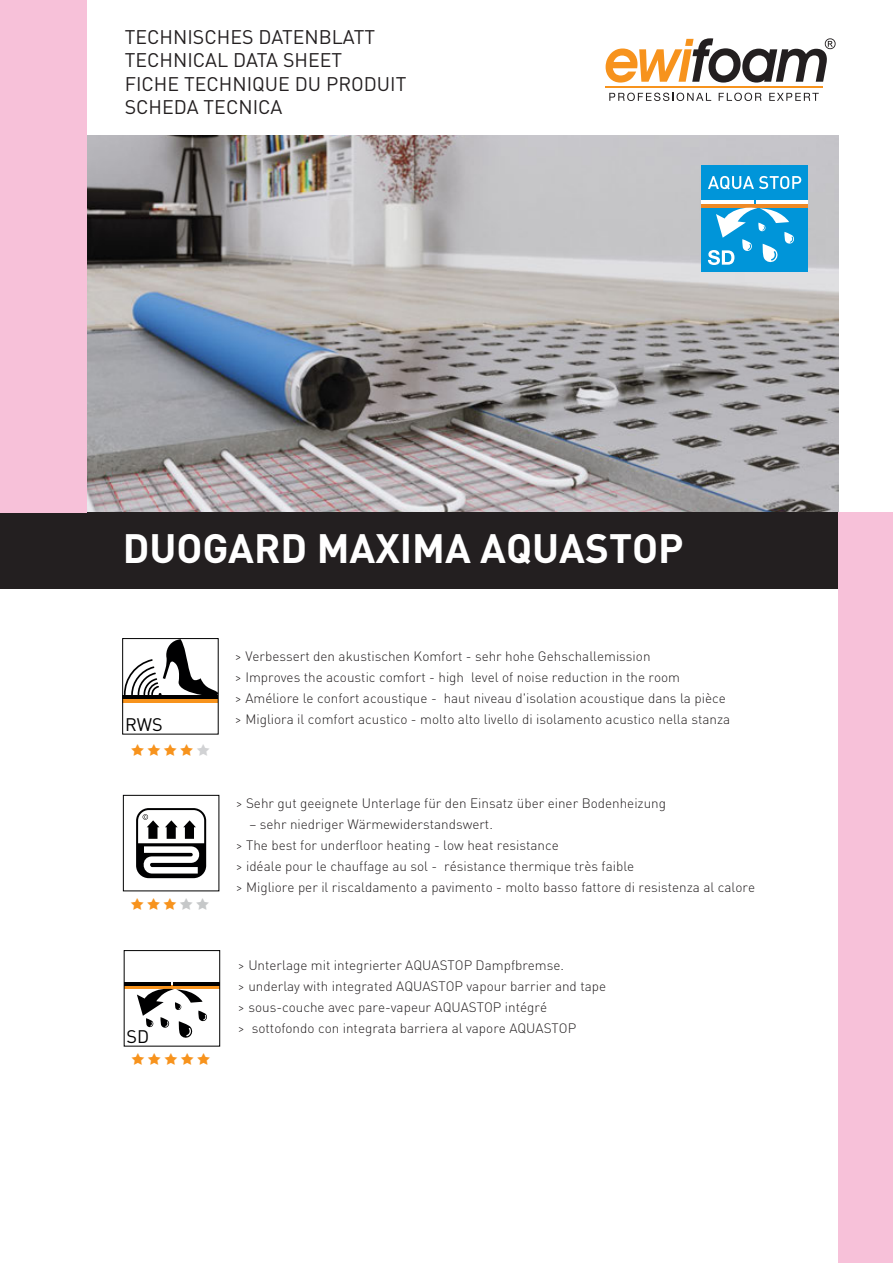
<style>
.page{position:relative;width:893px;height:1263px;background:#fff}
.page>*{position:absolute;margin:0;border:0;box-sizing:border-box;transform-origin:0 0}
.t1{font:700 40.5px "DIN Pro";color:#fff}
.t2{font:19.5px/23.4px "DIN Pro";color:#231f20}
.t3{font:18px "DIN Pro";color:#000001}
.t4{font:300 13.5px/21px "DIN Pro";color:#231f20}
</style>
<div class="page">
<img style="left:87px;top:135px;width:751px;height:377px">
<div style="left:0;top:512px;width:838px;height:77px;background:#231f20"></div>
<svg style="left:606px;top:38px;width:230px;height:45px"></svg>
<hr style="left:606px;top:87px;width:217px;height:1px;background:#f7931d">
<svg style="left:609px;top:93px;width:102px;height:8px"></svg>
<svg style="left:719px;top:93px;width:43px;height:8px"></svg>
<svg style="left:769px;top:93px;width:50px;height:8px"></svg>
<div style="left:838px;top:512px;width:55px;height:751px;background:#f7c1d9"></div>
<div style="left:0;top:0;width:87px;height:512px;background:#f7c1d9"></div>
<div style="left:702px;top:165px;width:106px;height:106px;background:#0095d9"></div>
<hr style="left:702px;top:204px;width:106px;height:4px;background:#ee8925">
<hr style="left:702px;top:201px;width:51px;height:3px;background:#fff">
<hr style="left:756px;top:201px;width:52px;height:3px;background:#fff">
<svg style="left:708px;top:207px;width:86px;height:58px"></svg>
<svg style="left:708px;top:176px;width:93px;height:14px"></svg>
<hr style="left:123px;top:699px;width:95px;height:3px;background:#f7931d">
<hr style="left:123px;top:696px;width:95px;height:3px;background:#000001">
<svg style="left:124px;top:640px;width:93px;height:56px"></svg>
<div style="left:122px;top:638px;width:97px;height:96px;border:1px solid #000001"></div>
<svg style="left:126px;top:985px;width:92px;height:4px"></svg>
<hr style="left:124px;top:982px;width:47px;height:3px;background:#000001">
<hr style="left:173px;top:982px;width:47px;height:3px;background:#000001">
<svg style="left:137px;top:988px;width:71px;height:50px"></svg>
<div style="left:124px;top:950px;width:96px;height:96px;border:1px solid #000001"></div>
<svg style="left:136px;top:808px;width:70px;height:70px"></svg>
<svg style="left:138px;top:810px;width:66px;height:63px"></svg>
<div style="left:123px;top:795px;width:96px;height:96px;border:1px solid #000001"></div>
<h2 class="t2" style="left:125px;top:23px;width:283px">TECHNISCHES DATENBLATT<br>TECHNICAL DATA SHEET<br>FICHE TECHNIQUE DU PRODUIT<br>SCHEDA TECNICA</h2>
<h1 class="t1" style="left:123px;top:521px;width:562px">DUOGARD MAXIMA AQUASTOP</h1>
<h3 class="t3" style="left:125px;top:710px;width:39px">RWS</h3>
<h3 class="t3" style="left:127px;top:1022px;width:24px">SD</h3>
<p class="t4" style="left:235px;top:645px;width:497px">&gt; Verbessert den akustischen Komfort - sehr hohe Gehschallemission<br>&gt; Improves the acoustic comfort - high level of noise reduction in the room<br>&gt; Améliore le confort acoustique - haut niveau d'isolation acoustique dans la pièce &gt; Migliora il comfort acustico - molto alto livello di isolamento acustico nella stanza</p>
<p class="t4" style="left:236px;top:792px;width:432px">&gt; Sehr gut geeignete Unterlage für den Einsatz über einer Bodenheizung</p>
<p class="t4" style="left:236px;top:813px;width:521px;text-indent:14px">– sehr niedriger Wärmewiderstandswert.<br>&gt; The best for underfloor heating - low heat resistance<br>&gt; idéale pour le chauffage au sol - résistance thermique très faible<br>&gt; Migliore per il riscaldamento a pavimento - molto basso fattore di resistenza al calore</p>
<p class="t4" style="left:238px;top:954px;width:370px">&gt; Unterlage mit integrierter AQUASTOP Dampfbremse.<br>&gt; underlay with integrated AQUASTOP vapour barrier and tape &gt; sous-couche avec pare-vapeur AQUASTOP intégré<br>&gt; sottofondo con integrata barriera al vapore AQUASTOP</p>
</div>
